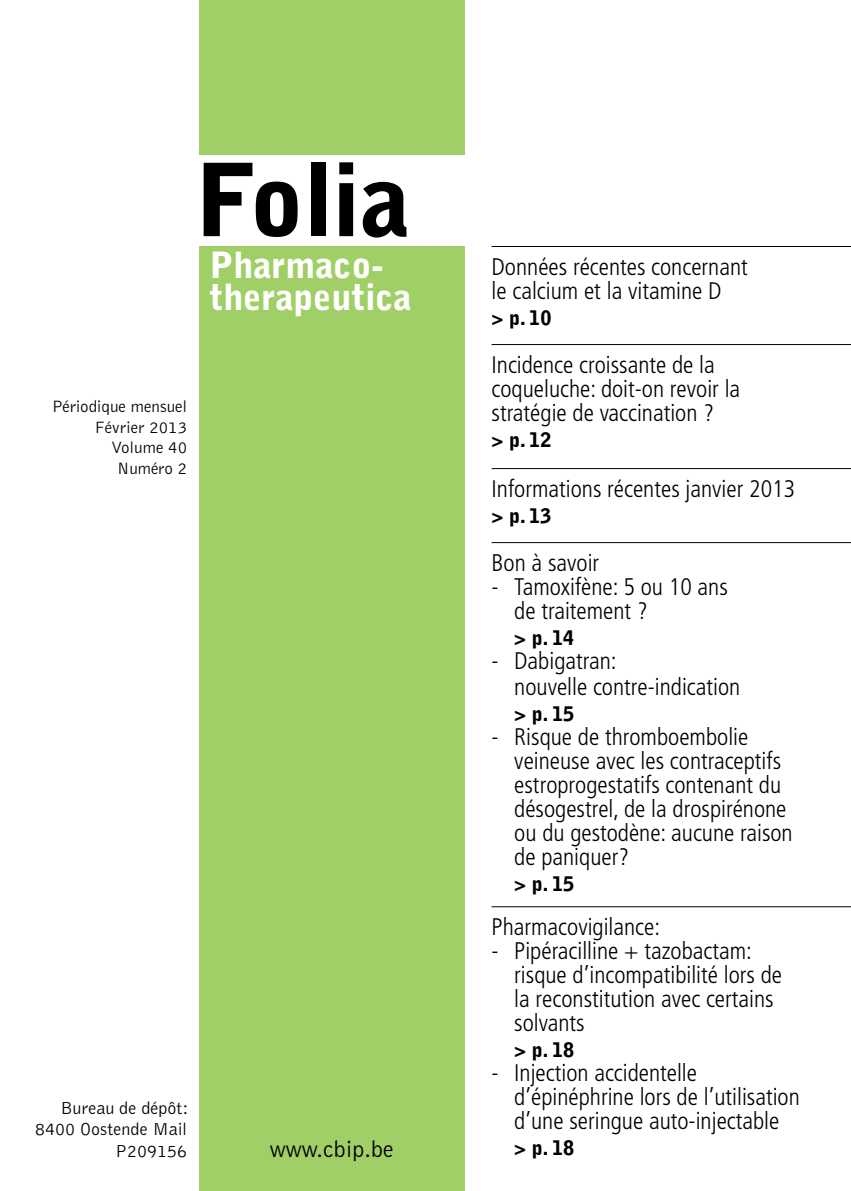
<style>
.page{position:relative;width:851px;height:1191px;background:#fff}
.page>*{position:absolute;margin:0;border:0;box-sizing:border-box;transform-origin:0 0}
.t1{font:900 100px "Bell Gothic Std";color:#000}
.t2{font:900 36px/32px "Bell Gothic Std";color:#fff}
.t3{font:300 condensed 24px/24px "Frutiger LT Std";color:#000}
.t4{font:300 24px "Bell Gothic Std";color:#000}
.t5{font:900 20px "Bell Gothic Std";color:#000}
.t6{font:300 18px/21.6px "Bell Gothic Std";color:#000;text-align:right}
.t7{font:300 17px/20.4px "Bell Gothic Std";color:#000;text-align:right}
</style>
<div class="page">
<div style="left:199px;top:247px;width:265px;height:944px;background:#a0cf67"></div>
<hr style="left:491px;top:246px;width:359px;height:1px;background:#000">
<hr style="left:491px;top:344px;width:359px;height:1px;background:#000">
<hr style="left:491px;top:468px;width:359px;height:1px;background:#000">
<hr style="left:491px;top:542px;width:359px;height:1px;background:#000">
<hr style="left:491px;top:906px;width:359px;height:1px;background:#000">
<div style="left:199px;top:0;width:265px;height:154px;background:#a0cf67"></div>
<h1 class="t1" style="left:196px;top:142px;width:216px">Folia</h1>
<h2 class="t2" style="left:209px;top:249px;width:204px">Pharmaco&shy;therapeutica</h2>
<p class="t7" style="left:52px;top:397px;width:137px">Périodique mensuel<br>Février 2013<br>Volume 40<br>Numéro 2</p>
<p class="t6" style="left:35px;top:1097px;width:155px">Bureau de dépôt:<br>8400 Oostende Mail<br>P209156</p>
<p class="t4" style="left:270px;top:1136px;width:125px">www.cbip.be</p>
<p class="t3" style="left:491px;top:255px;width:258px">Données récentes concernant le calcium et la vitamine D</p>
<p class="t5" style="left:491px;top:306px;width:61px">&gt; p. 10</p>
<p class="t3" style="left:491px;top:353px;width:250px">Incidence croissante de la coqueluche: doit-on revoir la stratégie de vaccination ?</p>
<p class="t5" style="left:491px;top:428px;width:61px">&gt; p. 12</p>
<p class="t3" style="left:491px;top:477px;width:305px">Informations récentes janvier 2013</p>
<p class="t5" style="left:491px;top:504px;width:61px">&gt; p. 13</p>
<p class="t3" style="left:491px;top:551px;width:109px">Bon à savoir</p>
<p class="t3" style="left:514px;top:575px;width:215px;text-indent:-23px">- Tamoxifène: 5 ou 10 ans de traitement ?</p>
<p class="t5" style="left:514px;top:626px;width:61px">&gt; p. 14</p>
<p class="t3" style="left:514px;top:648px;width:227px;line-height:26px;text-indent:-23px">- Dabigatran:<br>nouvelle contre-indication</p>
<p class="t5" style="left:514px;top:702px;width:61px">&gt; p. 15</p>
<p class="t3" style="left:514px;top:725px;width:280px;text-indent:-23px">- Risque de thromboembolie veineuse avec les contraceptifs estroprogestatifs contenant du désogestrel, de la drospirénone ou du gestodène: aucune raison de paniquer?</p>
<p class="t5" style="left:514px;top:872px;width:61px">&gt; p. 15</p>
<p class="t3" style="left:491px;top:915px;width:170px">Pharmacovigilance:</p>
<p class="t3" style="left:514px;top:939px;width:269px;text-indent:-23px">- Pipéracilline + tazobactam: risque d’incompatibilité lors de la reconstitution avec certains solvants</p>
<p class="t5" style="left:514px;top:1038px;width:61px">&gt; p. 18</p>
<p class="t3" style="left:514px;top:1061px;width:287px;text-indent:-23px">- Injection accidentelle d’épinéphrine lors de l’utilisation d’une seringue auto-injectable</p>
<p class="t5" style="left:514px;top:1136px;width:61px">&gt; p. 18</p>
</div>
